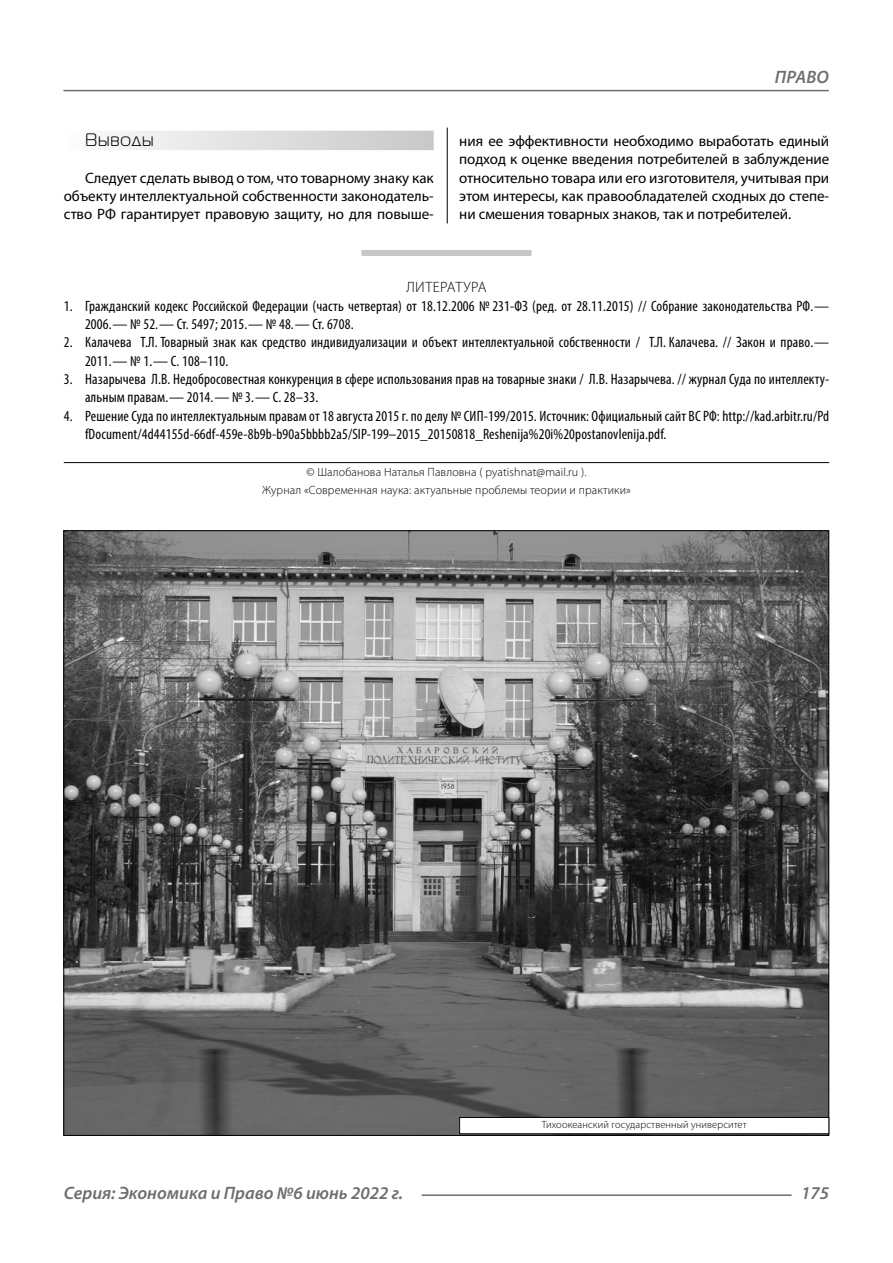
<style>
.page{position:relative;width:893px;height:1263px;background:#fff}
.page>*{position:absolute;margin:0;border:0;box-sizing:border-box;transform-origin:0 0}
.t1{font:italic 600 18px "Myriad Pro";color:#6e6e6e}
.Subheader{font:18px "Magistral C";letter-spacing:.05em;color:#000}
.t2{font:condensed 15px/18.3px "Myriad Pro";letter-spacing:.01em;color:#000}
.Normal{font:15px/18.3px "Myriad Pro";letter-spacing:-.005em;color:#000;text-align:justify}
.Literature{font:300 15px "Myriad Pro";letter-spacing:.03em;color:#000}
.Copy{font:300 12px/18.3px "Myriad Pro";letter-spacing:.01em;color:#000;text-align:center}
.Author-doc{font:300 10.5px "Myriad Pro";letter-spacing:.01em;color:#000}
</style>
<div class="page">
<hr style="left:447px;top:128px;width:1px;height:1007px;background:#000">
<div style="left:64px;top:131px;width:370px;height:19px;background:linear-gradient(to right,#fcfcfc,#c8c8c8)"></div>
<div style="left:361px;top:250px;width:170px;height:6px;background:#c7c7c7"></div>
<div style="left:64px;top:274px;width:765px;height:989px;background:#fff"></div>
<hr style="left:64px;top:462px;width:765px;height:1px;background:#000">
<img style="left:65px;top:532px;width:762px;height:602px">
<div style="left:460px;top:1117px;width:369px;height:17px;background:#fff"></div>
<div style="left:459px;top:1117px;width:370px;height:17px;border:1px solid #000"></div>
<hr style="left:63px;top:90px;width:766px;height:1px;background:#6e6e6e">
<hr style="left:422px;top:1194px;width:370px;height:2px;background:#6e6e6e">
<p class="Subheader" style="left:85px;top:130px;width:70px">Выводы</p>
<p class="Normal" style="left:64px;top:168px;width:371px;text-indent:21px">Следует сделать вывод о том, что товарному знаку как объекту интеллектуальной собственности законодатель&shy;ство РФ гарантирует правовую защиту, но для повыше-</p>
<p class="t1" style="left:775px;top:66px;width:56px">ПРАВО</p>
<p class="Normal" style="left:459px;top:131px;width:371px">ния ее эффективности необходимо выработать единый подход к оценке введения потребителей в заблуждение относительно товара или его изготовителя, учитывая при этом интересы, как правообладателей сходных до степе&shy;ни смешения товарных знаков, так и потребителей.</p>
<p class="Literature" style="left:406px;top:278px;width:82px">ЛИТЕРАТУРА</p>
<p class="t2" style="left:85px;top:296px;width:746px;text-indent:-21px">1. Гражданский кодекс Российской Федерации (часть четвертая) от 18.12.2006 № 231-ФЗ (ред. от 28.11.2015) // Собрание законодательства РФ.—<br>2006.— № 52.— Ст. 5497; 2015.— № 48.— Ст. 6708.</p>
<p class="t2" style="left:85px;top:333px;width:746px;text-indent:-21px">2. Калачева Т.Л. Товарный знак как средство индивидуализации и объект интеллектуальной собственности / Т.Л. Калачева. // Закон и право.—<br>2011.— № 1.— С. 108–110.</p>
<p class="t2" style="left:85px;top:370px;width:746px;text-indent:-21px">3. Назарычева Л.В. Недобросовестная конкуренция в сфере использования прав на товарные знаки / Л.В. Назарычева. // журнал Суда по интеллекту&shy;альным правам.— 2014.— № 3.— С. 28–33.</p>
<p class="t2" style="left:85px;top:406px;width:746px;text-indent:-21px">4. Решение Суда по интеллектуальным правам от 18 августа 2015 г. по делу № СИП‑199/2015. Источник: Официальный сайт ВС РФ: http://kad.arbitr.ru/Pd fDocument/4d44155d‑66df‑459e‑8b9b-b90a5bbbb2a5/SIP‑199–2015_20150818_Reshenija%20i%20postanovlenija.pdf.</p>
<p class="Copy" style="left:262px;top:462px;width:370px">© Шалобанова Наталья Павловна ( pyatishnat@mail.ru ).<br>Журнал «Современная наука: актуальные проблемы теории и практики»</p>
<p class="Author-doc" style="left:542px;top:1118px;width:207px">Тихоокеанский государственный университет</p>
<p class="t1" style="left:64px;top:1182px;width:341px">Серия: Экономика и Право №6 июнь 2022 г.</p>
<p class="t1" style="left:801px;top:1182px;width:30px">175</p>
</div>
